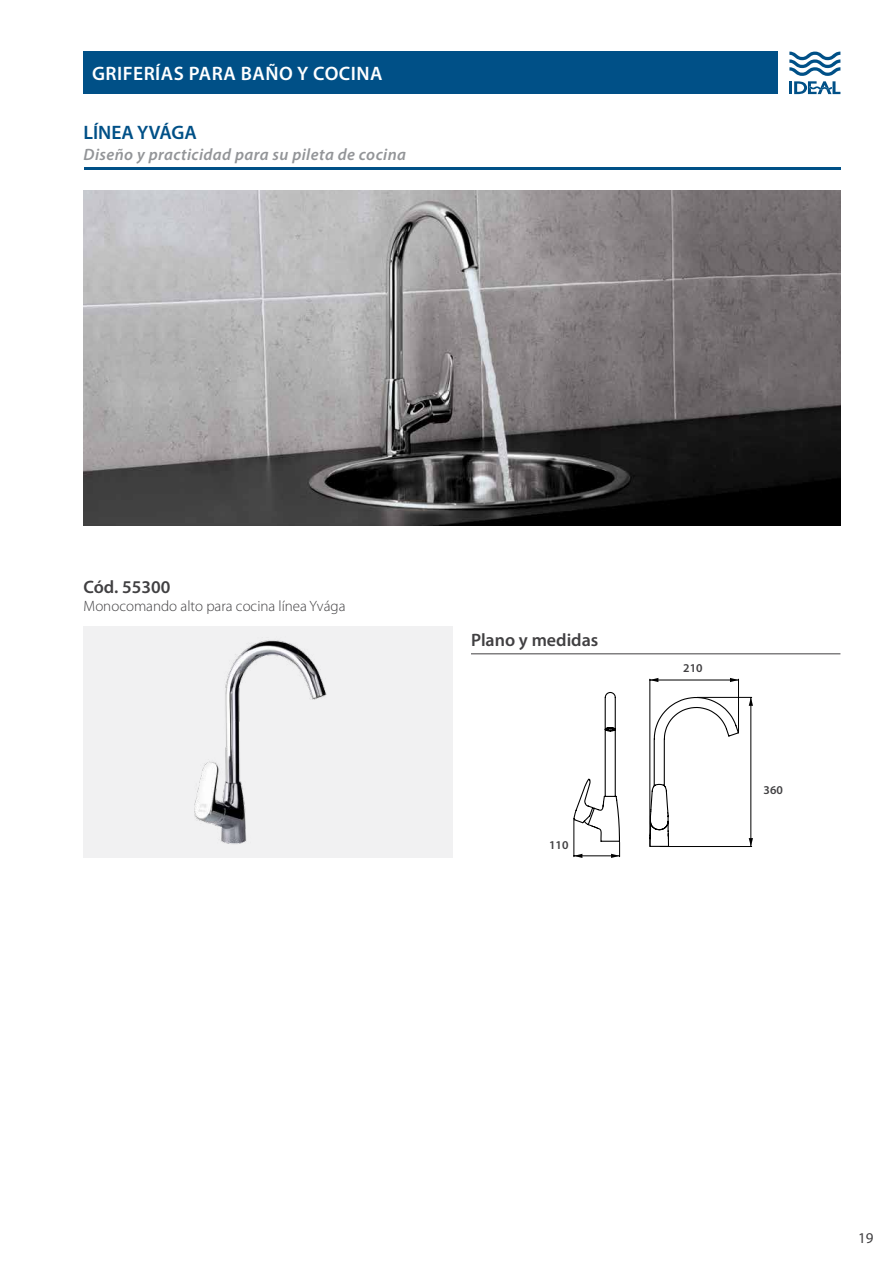
<style>
.page{position:relative;width:893px;height:1263px;background:#fff}
.page>*{position:absolute;margin:0;border:0;box-sizing:border-box;transform-origin:0 0}
.t1{font:600 19.5px "Myriad Pro";letter-spacing:.025em;color:#fff}
.t2{font:600 19.5px "Myriad Pro";color:#005087}
.t3{font:600 18px "Myriad Pro";color:#414042}
.t4{font:italic 600 16.5px "Myriad Pro";letter-spacing:.025em;color:#939598}
.t5{font:300 15px "Myriad Pro";color:#414042}
.t6{font:15px "Myriad Pro";color:#414042}
.t7{font:600 12px "Myriad Pro";color:#414042}
</style>
<div class="page">
<div style="left:84px;top:52px;width:694px;height:42px;background:#005087"></div>
<svg style="left:789px;top:52px;width:51px;height:42px"></svg>
<hr style="left:84px;top:167px;width:756px;height:2px;background:#005087">
<img style="left:84px;top:190px;width:756px;height:335px">
<div style="left:84px;top:627px;width:369px;height:231px;background:#f1f1f2"></div>
<img style="left:194px;top:640px;width:133px;height:204px">
<hr style="left:471px;top:653px;width:369px;height:1px;background:#414042">
<svg style="left:573px;top:692px;width:48px;height:166px"></svg>
<hr style="left:738px;top:679px;width:1px;height:53px;background:#000">
<hr style="left:650px;top:679px;width:1px;height:167px;background:#000">
<hr style="left:650px;top:680px;width:88px;height:1px;background:#000">
<svg style="left:730px;top:678px;width:8px;height:4px"></svg>
<svg style="left:650px;top:678px;width:8px;height:4px"></svg>
<hr style="left:660px;top:846px;width:92px;height:1px;background:#000">
<hr style="left:697px;top:697px;width:55px;height:1px;background:#000">
<hr style="left:751px;top:697px;width:1px;height:149px;background:#000">
<svg style="left:749px;top:838px;width:4px;height:8px"></svg>
<svg style="left:749px;top:697px;width:4px;height:9px"></svg>
<svg style="left:649px;top:696px;width:91px;height:151px"></svg>
<p class="t1" style="left:92px;top:61px;width:292px">GRIFERÍAS PARA BAÑO Y COCINA</p>
<p class="t2" style="left:84px;top:120px;width:115px">LÍNEA YVÁGA</p>
<p class="t4" style="left:84px;top:144px;width:324px">Diseño y practicidad para su pileta de cocina</p>
<p class="t3" style="left:84px;top:575px;width:88px">Cód. 55300</p>
<p class="t5" style="left:84px;top:597px;width:263px">Monocomando alto para cocina línea Yvága</p>
<p class="t3" style="left:471px;top:628px;width:129px">Plano y medidas</p>
<p class="t7" style="left:549px;top:838px;width:21px">110</p>
<p class="t7" style="left:683px;top:660px;width:21px">210</p>
<p class="t7" style="left:764px;top:782px;width:21px">360</p>
<p class="t6" style="left:858px;top:1229px;width:17px">19</p>
</div>
